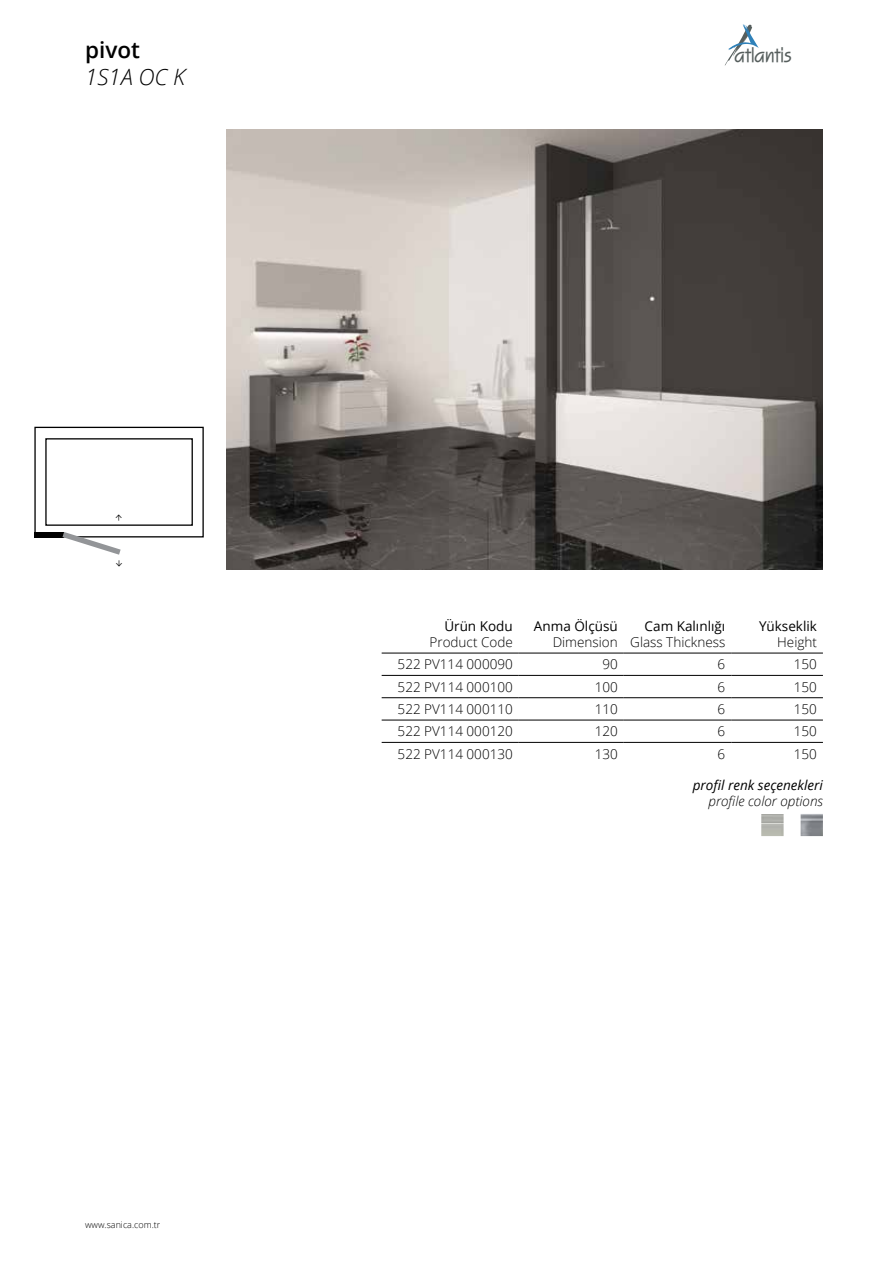
<style>
.page{position:relative;width:893px;height:1263px;background:#fff}
.page>*{position:absolute;margin:0;border:0;box-sizing:border-box;transform-origin:0 0}
.t1{font:italic 300 22.5px "Open Sans";color:#000}
.t2{font:600 22.5px "Open Sans";color:#000}
.t3{font:700 19.35px "Squire";color:#565e5d}
.t4{font:300 13.5px "Open Sans";color:#000}
.t5{font:13.5px "Open Sans";color:#000}
.t6{font:italic 13.5px "Open Sans";color:#000}
.t7{font:italic 300 13.5px "Open Sans";color:#000}
.t8{font:10.5px "Minion Pro";color:#000}
.t9{font:300 9px "Open Sans";color:#000}
</style>
<div class="page">
<svg style="left:725px;top:25px;width:34px;height:40px"></svg>
<img style="left:226px;top:130px;width:597px;height:439px">
<hr style="left:382px;top:653px;width:137px;height:1px;background:#000">
<hr style="left:519px;top:653px;width:105px;height:1px;background:#000">
<hr style="left:624px;top:653px;width:107px;height:1px;background:#000">
<hr style="left:731px;top:653px;width:92px;height:1px;background:#000">
<hr style="left:382px;top:675px;width:137px;height:1px;background:#000">
<hr style="left:519px;top:675px;width:105px;height:1px;background:#000">
<hr style="left:624px;top:675px;width:107px;height:1px;background:#000">
<hr style="left:731px;top:675px;width:92px;height:1px;background:#000">
<hr style="left:382px;top:697px;width:137px;height:1px;background:#000">
<hr style="left:519px;top:697px;width:105px;height:1px;background:#000">
<hr style="left:624px;top:697px;width:107px;height:1px;background:#000">
<hr style="left:731px;top:697px;width:92px;height:1px;background:#000">
<hr style="left:382px;top:720px;width:137px;height:1px;background:#000">
<hr style="left:519px;top:720px;width:105px;height:1px;background:#000">
<hr style="left:624px;top:720px;width:107px;height:1px;background:#000">
<hr style="left:731px;top:720px;width:92px;height:1px;background:#000">
<hr style="left:382px;top:742px;width:137px;height:1px;background:#000">
<hr style="left:519px;top:742px;width:105px;height:1px;background:#000">
<hr style="left:624px;top:742px;width:107px;height:1px;background:#000">
<hr style="left:731px;top:742px;width:92px;height:1px;background:#000">
<img style="left:801px;top:814px;width:22px;height:22px">
<img style="left:761px;top:814px;width:23px;height:22px">
<div style="left:34px;top:427px;width:170px;height:110px;border:1px solid #000"></div>
<div style="left:45px;top:438px;width:148px;height:88px;border:1px solid #000"></div>
<div style="left:34px;top:532px;width:30px;height:6px;background:#000"></div>
<svg style="left:62px;top:532px;width:59px;height:23px"></svg>
<h1 class="t2" style="left:85px;top:34px;width:56px">pivot</h1>
<h2 class="t3" style="left:734px;top:44px;width:59px">atlantis</h2>
<h1 class="t1" style="left:85px;top:61px;width:102px">1S1A OC K</h1>
<p class="t8" style="left:112px;top:521px;width:8px;rotate:-90deg">→</p>
<p class="t8" style="left:126px;top:560px;width:8px;rotate:90deg">→</p>
<p class="t9" style="left:85px;top:1219px;width:77px">www.sanica.com.tr</p>
<p class="t5" style="left:444px;top:617px;width:70px">Ürün Kodu</p>
<p class="t4" style="left:430px;top:633px;width:85px">Product Code</p>
<p class="t5" style="left:534px;top:617px;width:85px">Anma Ölçüsü</p>
<p class="t4" style="left:553px;top:633px;width:67px">Dimension</p>
<p class="t5" style="left:645px;top:617px;width:82px">Cam Kalınlığı</p>
<p class="t4" style="left:630px;top:633px;width:97px">Glass Thickness</p>
<p class="t5" style="left:759px;top:617px;width:59px">Yükseklik</p>
<p class="t4" style="left:777px;top:633px;width:41px">Height</p>
<p class="t4" style="left:398px;top:655px;width:117px">522 PV114 000090</p>
<p class="t4" style="left:602px;top:655px;width:17px">90</p>
<p class="t4" style="left:718px;top:655px;width:9px">6</p>
<p class="t4" style="left:794px;top:655px;width:25px">150</p>
<p class="t4" style="left:398px;top:677px;width:117px">522 PV114 000100</p>
<p class="t4" style="left:595px;top:677px;width:25px">100</p>
<p class="t4" style="left:718px;top:677px;width:9px">6</p>
<p class="t4" style="left:794px;top:677px;width:25px">150</p>
<p class="t4" style="left:398px;top:700px;width:117px">522 PV114 000110</p>
<p class="t4" style="left:595px;top:700px;width:25px">110</p>
<p class="t4" style="left:718px;top:700px;width:9px">6</p>
<p class="t4" style="left:794px;top:700px;width:25px">150</p>
<p class="t4" style="left:398px;top:722px;width:117px">522 PV114 000120</p>
<p class="t4" style="left:595px;top:722px;width:25px">120</p>
<p class="t4" style="left:718px;top:722px;width:9px">6</p>
<p class="t4" style="left:794px;top:722px;width:25px">150</p>
<p class="t4" style="left:398px;top:744px;width:117px">522 PV114 000130</p>
<p class="t4" style="left:595px;top:744px;width:25px">130</p>
<p class="t4" style="left:718px;top:744px;width:9px">6</p>
<p class="t4" style="left:794px;top:744px;width:25px">150</p>
<p class="t6" style="left:693px;top:776px;width:132px">profil renk seçenekleri</p>
<p class="t7" style="left:709px;top:792px;width:116px">profile color options</p>
</div>
